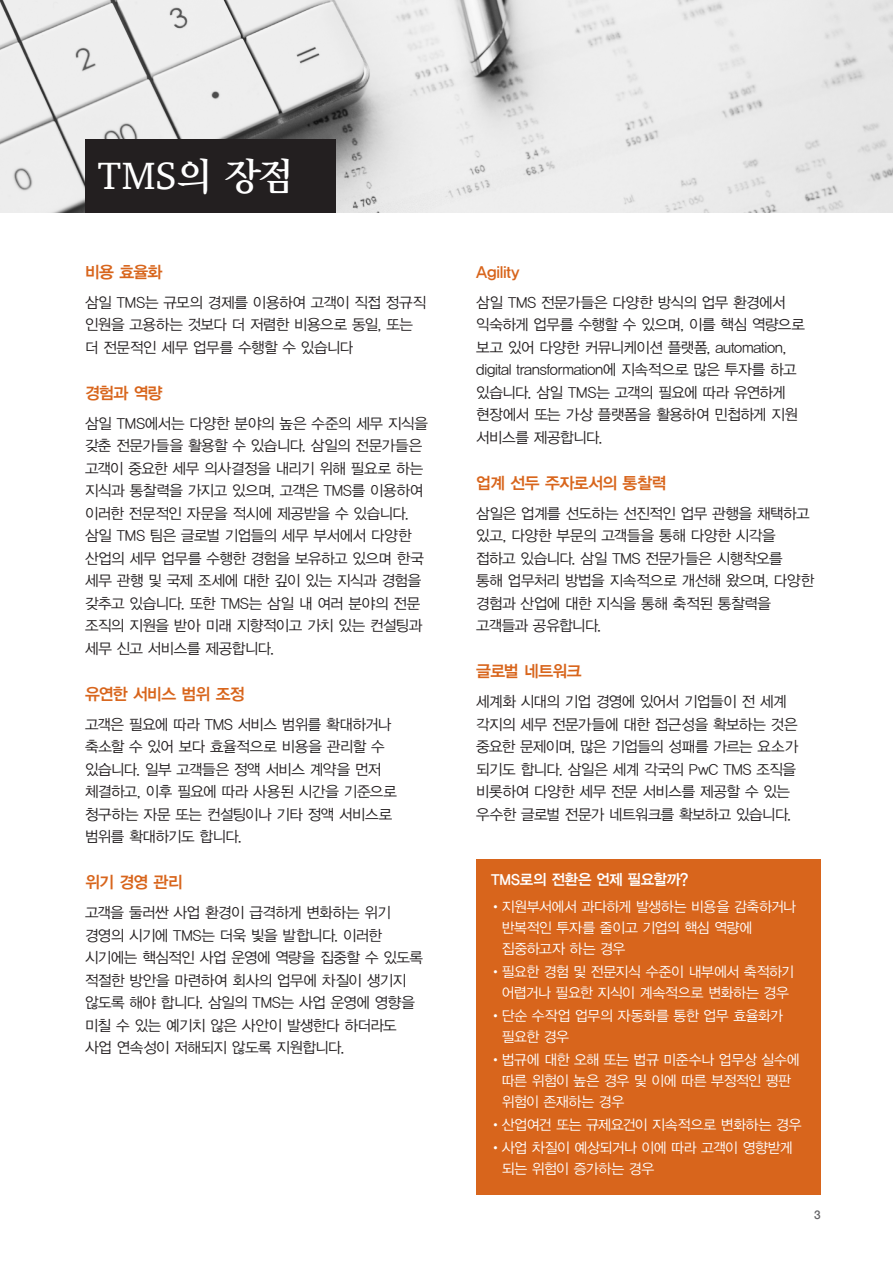
<style>
.page{position:relative;width:893px;height:1263px;background:#fff}
.page>*{position:absolute;margin:0;border:0;box-sizing:border-box;transform-origin:0 0}
.t1{font:39px "ITC Charter Com";color:#fff}
.t2{font:16.5px "YDVYGO34";letter-spacing:-.045em;color:#d8651c}
.t3{font:16.5px "YDVYGO34";letter-spacing:-.025em;color:#d8651c}
.t4{font:16.5px "YDVYGO34";letter-spacing:-.02em;color:#d8651c}
.t5{font:15px/22.5px "YDVYGO32";letter-spacing:-.03em;color:#231f20}
.t6{font:15px "YDVYGO34";letter-spacing:-.015em;color:#fff}
.t7{font:14.25px/21px "YDVYGO32";letter-spacing:-.025em;color:#fff}
.t8{font:500 12px "Helvetica Neue LT Pro";color:#636366}
.s1{font-family:"YDVY Mj O44"}
</style>
<div class="page">
<img style="left:0;top:0;width:893px;height:213px">
<div style="left:85px;top:140px;width:251px;height:73px;background:#231f20"></div>
<div style="left:476px;top:859px;width:345px;height:336px;background:#d8651c"></div>
<p class="t1" style="left:98px;top:152px;width:199px">TMS<span class="s1">의 장점</span></p>
<p class="t2" style="left:85px;top:261px;width:79px">비용 효율화</p>
<p class="t5" style="left:85px;top:290px;width:343px">삼일 TMS는 규모의 경제를 이용하여 고객이 직접 정규직 인원을 고용하는 것보다 더 저렴한 비용으로 동일, 또는 더 전문적인 세무 업무를 수행할 수 있습니다</p>
<p class="t2" style="left:85px;top:382px;width:79px">경험과 역량</p>
<p class="t5" style="left:85px;top:411px;width:344px">삼일 TMS에서는 다양한 분야의 높은 수준의 세무 지식을 갖춘 전문가들을 활용할 수 있습니다. 삼일의 전문가들은 고객이 중요한 세무 의사결정을 내리기 위해 필요로 하는 지식과 통찰력을 가지고 있으며, 고객은 TMS를 이용하여 이러한 전문적인 자문을 적시에 제공받을 수 있습니다. 삼일 TMS 팀은 글로벌 기업들의 세무 부서에서 다양한 산업의 세무 업무를 수행한 경험을 보유하고 있으며 한국 세무 관행 및 국제 조세에 대한 깊이 있는 지식과 경험을 갖추고 있습니다. 또한 TMS는 삼일 내 여러 분야의 전문 조직의 지원을 받아 미래 지향적이고 가치 있는 컨설팅과 세무 신고 서비스를 제공합니다.</p>
<p class="t2" style="left:85px;top:683px;width:161px">유연한 서비스 범위 조정</p>
<p class="t5" style="left:85px;top:712px;width:313px">고객은 필요에 따라 TMS 서비스 범위를 확대하거나 축소할 수 있어 보다 효율적으로 비용을 관리할 수 있습니다. 일부 고객들은 정액 서비스 계약을 먼저 체결하고, 이후 필요에 따라 사용된 시간을 기준으로 청구하는 자문 또는 컨설팅이나 기타 정액 서비스로 범위를 확대하기도 합니다.</p>
<p class="t2" style="left:85px;top:871px;width:99px">위기 경영 관리</p>
<p class="t5" style="left:85px;top:900px;width:339px">고객을 둘러싼 사업 환경이 급격하게 변화하는 위기 경영의 시기에 TMS는 더욱 빛을 발합니다. 이러한 시기에는 핵심적인 사업 운영에 역량을 집중할 수 있도록 적절한 방안을 마련하여 회사의 업무에 차질이 생기지 않도록 해야 합니다. 삼일의 TMS는 사업 운영에 영향을 미칠 수 있는 예기치 않은 사안이 발생한다 하더라도 사업 연속성이 저해되지 않도록 지원합니다.</p>
<p class="t4" style="left:476px;top:261px;width:45px">Agility</p>
<p class="t5" style="left:476px;top:290px;width:330px">삼일 TMS 전문가들은 다양한 방식의 업무 환경에서 익숙하게 업무를 수행할 수 있으며, 이를 핵심 역량으로 보고 있어 다양한 커뮤니케이션 플랫폼, automation, digital transformation에 지속적으로 많은 투자를 하고 있습니다. 삼일 TMS는 고객의 필요에 따라 유연하게 현장에서 또는 가상 플랫폼을 활용하여 민첩하게 지원 서비스를 제공합니다.</p>
<p class="t3" style="left:476px;top:472px;width:192px">업계 선두 주자로서의 통찰력</p>
<p class="t5" style="left:476px;top:501px;width:339px">삼일은 업계를 선도하는 선진적인 업무 관행을 채택하고 있고, 다양한 부문의 고객들을 통해 다양한 시각을 접하고 있습니다. 삼일 TMS 전문가들은 시행착오를<br>통해 업무처리 방법을 지속적으로 개선해 왔으며, 다양한 경험과 산업에 대한 지식을 통해 축적된 통찰력을 고객들과 공유합니다.</p>
<p class="t2" style="left:476px;top:660px;width:107px">글로벌 네트워크</p>
<p class="t5" style="left:476px;top:689px;width:323px">세계화 시대의 기업 경영에 있어서 기업들이 전 세계 각지의 세무 전문가들에 대한 접근성을 확보하는 것은 중요한 문제이며, 많은 기업들의 성패를 가르는 요소가 되기도 합니다. 삼일은 세계 각국의 PwC TMS 조직을 비롯하여 다양한 세무 전문 서비스를 제공할 수 있는 우수한 글로벌 전문가 네트워크를 확보하고 있습니다.</p>
<p class="t6" style="left:491px;top:869px;width:199px">TMS로의 전환은 언제 필요할까?</p>
<p class="t7" style="left:502px;top:895px;width:296px;text-indent:-13px">• 지원부서에서 과다하게 발생하는 비용을 감축하거나 반복적인 투자를 줄이고 기업의 핵심 역량에 집중하고자 하는 경우</p>
<p class="t7" style="left:489px;top:960px;width:306px;text-align:center">• 필요한 경험 및 전문지식 수준이 내부에서 축적하기 어렵거나 필요한 지식이 계속적으로 변화하는 경우</p>
<p class="t7" style="left:502px;top:1004px;width:283px;text-indent:-13px">• 단순 수작업 업무의 자동화를 통한 업무 효율화가 필요한 경우</p>
<p class="t7" style="left:502px;top:1048px;width:299px;text-indent:-13px">• 법규에 대한 오해 또는 법규 미준수나 업무상 실수에 따른 위험이 높은 경우 및 이에 따른 부정적인 평판 위험이 존재하는 경우</p>
<p class="t7" style="left:489px;top:1113px;width:314px">• 산업여건 또는 규제요건이 지속적으로 변화하는 경우</p>
<p class="t7" style="left:502px;top:1136px;width:292px;text-indent:-13px">• 사업 차질이 예상되거나 이에 따라 고객이 영향받게 되는 위험이 증가하는 경우</p>
<p class="t8" style="left:814px;top:1207px;width:8px">3</p>
</div>
